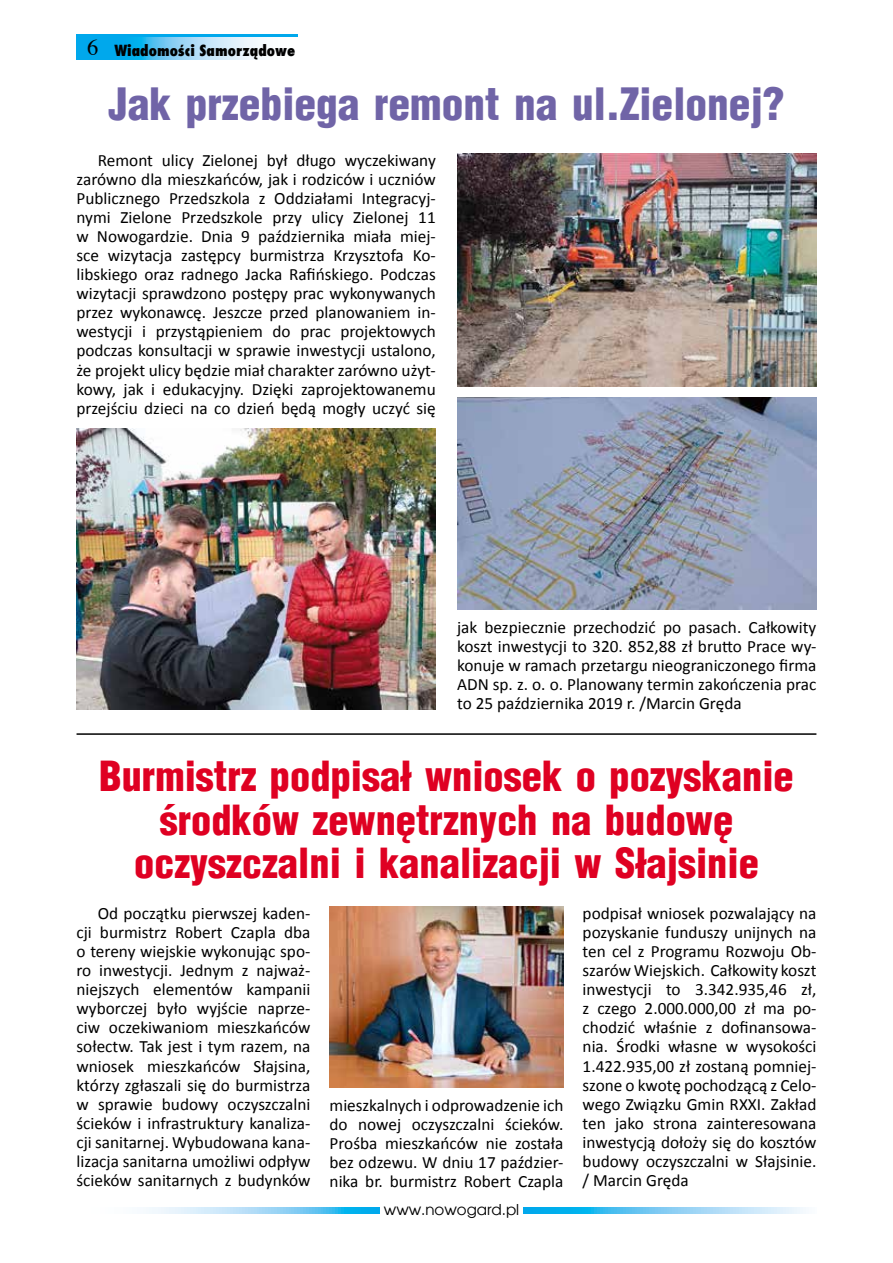
<style>
.page{position:relative;width:893px;height:1263px;background:#fff}
.page>*{position:absolute;margin:0;border:0;box-sizing:border-box;transform-origin:0 0}
.t1{font:900 43.5px "Switzerland Cond";color:#7064a7}
.t2{font:900 40.5px/43.5px "Switzerland Cond";color:#df0022;text-align:center}
.t3{font:17.25px/19px "Calibri";color:#000;text-align:justify}
.t4{font:800 15px "Fujiyama";color:#000}
.t5{font:15px "Avalon";color:#000}
.s1{font-family:"Times";font-weight:400;font-size:22.5px}
</style>
<div class="page">
<svg style="left:146px;top:1207px;width:660px;height:6px"></svg>
<div style="left:380px;top:1203px;width:143px;height:15px;background:#fff"></div>
<div style="left:77px;top:34px;width:221px;height:26px;background:#00a8ec"></div>
<svg style="left:138px;top:37px;width:160px;height:23px"></svg>
<img style="left:457px;top:153px;width:359px;height:233px">
<img style="left:457px;top:397px;width:359px;height:212px">
<img style="left:77px;top:429px;width:359px;height:280px">
<img style="left:330px;top:906px;width:233px;height:181px">
<hr style="left:77px;top:733px;width:739px;height:2px;background:#000">
<p class="t4" style="left:87px;top:40px;width:210px"><span class="s1">6</span> Wiadomości Samorządowe</p>
<h1 class="t1" style="left:108px;top:76px;width:677px">Jak przebiega remont na ul.Zielonej?</h1>
<p class="t3" style="left:76px;top:151px;width:361px;text-indent:21px">Remont ulicy Zielonej był długo wyczekiwany zarówno dla mieszkańców, jak i rodziców i uczniów Publicznego Przedszkola z Oddziałami Integracyj&shy;nymi Zielone Przedszkole przy ulicy Zielonej 11 w Nowogardzie. Dnia 9 października miała miej&shy;sce wizytacja zastępcy burmistrza Krzysztofa Ko&shy;libskiego oraz radnego Jacka Rafińskiego. Podczas wizytacji sprawdzono postępy prac wykonywanych przez wykonawcę. Jeszcze przed planowaniem in&shy;westycji i przystąpieniem do prac projektowych podczas konsultacji w sprawie inwestycji ustalono, że projekt ulicy będzie miał charakter zarówno użyt&shy;kowy, jak i edukacyjny. Dzięki zaprojektowanemu przejściu dzieci na co dzień będą mogły uczyć się</p>
<p class="t3" style="left:457px;top:618px;width:361px">jak bezpiecznie przechodzić po pasach. Całkowity koszt inwestycji to 320. 852,88 zł brutto Prace wy&shy;konuje w ramach przetargu nieograniczonego firma ADN sp. z. o. o. Planowany termin zakończenia prac to 25 października 2019 r. /Marcin Gręda</p>
<h2 class="t2" style="left:99px;top:753px;width:696px">Burmistrz podpisał wniosek o pozyskanie środków zewnętrznych na budowę oczyszczalni i kanalizacji w Słajsinie</h2>
<p class="t3" style="left:77px;top:904px;width:235px;text-indent:21px">Od początku pierwszej kaden&shy;cji burmistrz Robert Czapla dba o tereny wiejskie wykonując spo&shy;ro inwestycji. Jednym z najważ&shy;niejszych elementów kampanii wyborczej było wyjście naprze&shy;ciw oczekiwaniom mieszkańców sołectw. Tak jest i tym razem, na wniosek mieszkańców Słajsina, którzy zgłaszali się do burmistrza w sprawie budowy oczyszczalni ścieków i infrastruktury kanaliza&shy;cji sanitarnej. Wybudowana kana&shy;lizacja sanitarna umożliwi odpływ ścieków sanitarnych z budynków</p>
<p class="t3" style="left:583px;top:904px;width:235px">podpisał wniosek pozwalający na pozyskanie funduszy unijnych na ten cel z Programu Rozwoju Ob&shy;szarów Wiejskich. Całkowity koszt inwestycji to 3.342.935,46 zł, z czego 2.000.000,00 zł ma po&shy;chodzić właśnie z dofinansowa&shy;nia. Środki własne w wysokości 1.422.935,00 zł zostaną pomniej&shy;szone o kwotę pochodzącą z Celo&shy;wego Związku Gmin RXXI. Zakład ten jako strona zainteresowana inwestycją dołoży się do kosztów budowy oczyszczalni w Słajsinie. / Marcin Gręda</p>
<p class="t3" style="left:330px;top:1095px;width:235px">mieszkalnych i odprowadzenie ich do nowej oczyszczalni ścieków.<br>Prośba mieszkańców nie została bez odzewu. W dniu 17 paździer&shy;nika br. burmistrz Robert Czapla</p>
<p class="t5" style="left:384px;top:1200px;width:137px">www.nowogard.pl</p>
</div>
